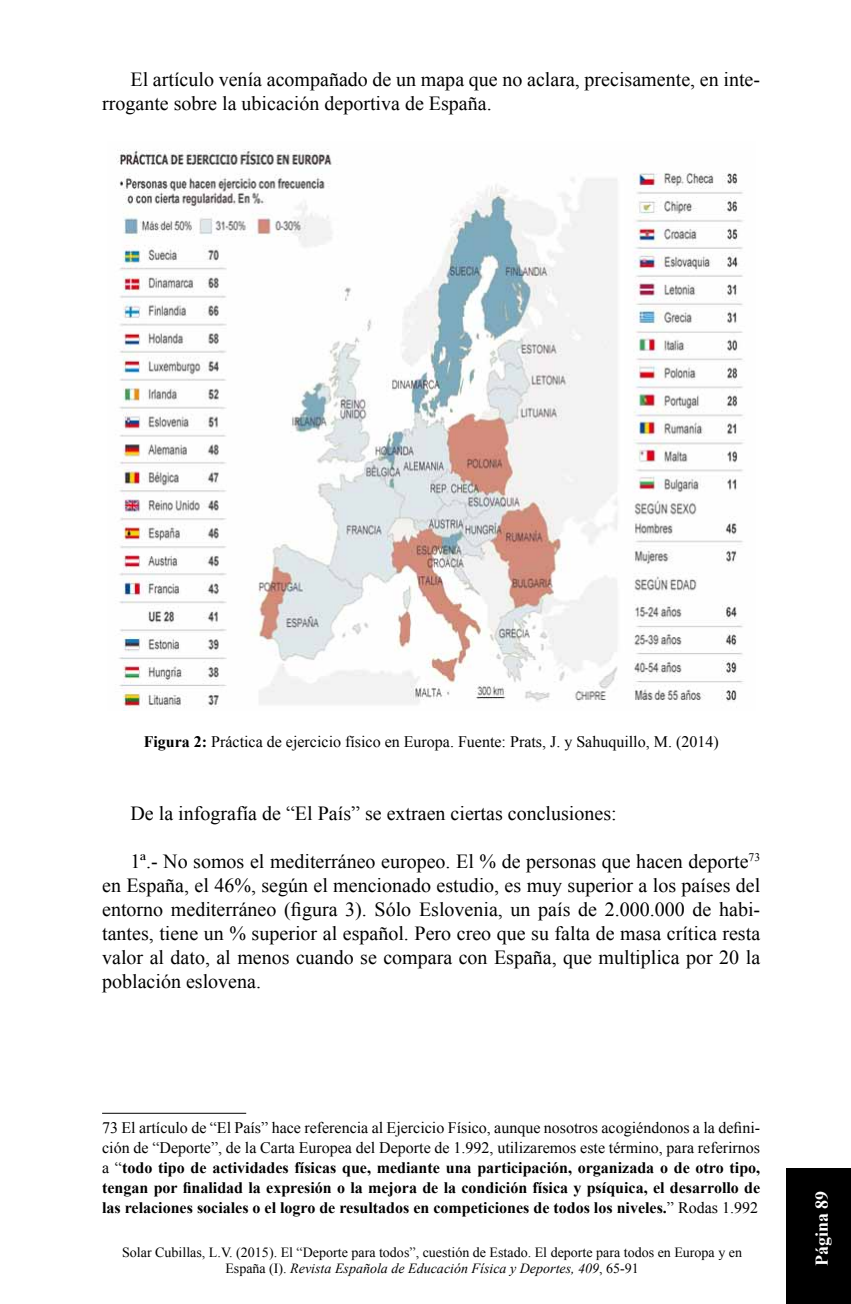
<style>
.page{position:relative;width:851px;height:1304px;background:#fff}
.page>*{position:absolute;margin:0;border:0;box-sizing:border-box;transform-origin:0 0}
.t1{font:20px/24px "Times New Roman";color:#000}
.t2{font:700 18px "Times New Roman";color:#fff}
.t3{font:700 16px/20px "Times New Roman";color:#000;text-align:justify}
.t4{font:16px "Times New Roman";color:#000}
.t5{font:14px/16px "Times New Roman";color:#000;text-align:center}
.s1{font-weight:700}
.s2{font-weight:400}
.s3{font-style:italic}
</style>
<div class="page">
<div style="left:786px;top:1168px;width:64px;height:136px;background:#000"></div>
<img style="left:116px;top:149px;width:628px;height:562px">
<hr style="left:102px;top:1113px;width:144px;height:1px;background:#000">
<p class="t1" style="left:102px;top:67px;width:659px;text-indent:28px">El artículo venía acompañado de un mapa que no aclara, precisamente, en inte&shy;rrogante sobre la ubicación deportiva de España.</p>
<p class="t4" style="left:144px;top:731px;width:576px"><span class="s1">Figura 2:</span> Práctica de ejercicio físico en Europa. Fuente: Prats, J. y Sahuquillo, M. (2014)</p>
<p class="t1" style="left:130px;top:800px;width:487px">De la infografía de “El País” se extraen ciertas conclusiones:</p>
<p class="t1" style="left:102px;top:848px;width:659px;text-align:justify;text-indent:28px">1ª.- No somos el mediterráneo europeo. El % de personas que hacen deporte<sup>73 </sup>en España, el 46%, según el mencionado estudio, es muy superior a los países del entorno mediterráneo (figura 3). Sólo Eslovenia, un país de 2.000.000 de habi&shy;tantes, tiene un % superior al español. Pero creo que su falta de masa crítica resta valor al dato, al menos cuando se compara con España, que multiplica por 20 la población eslovena.</p>
<p class="t3" style="left:102px;top:1117px;width:659px"><span class="s2">73 El artículo de “El País” hace referencia al Ejercicio Físico, aunque nosotros acogiéndonos a la defini&shy;ción de “Deporte”, de la Carta Europea del Deporte de 1.992, utilizaremos este término, para referirnos a “</span>todo tipo de actividades físicas que, mediante una participación, organizada o de otro tipo, tengan por finalidad la expresión o la mejora de la condición física y psíquica, el desarrollo de las relaciones sociales o el logro de resultados en competiciones de todos los niveles.<span class="s2">” Rodas 1.992</span></p>
<p class="t5" style="left:122px;top:1244px;width:621px">Solar Cubillas, L.V. (2015). El “Deporte para todos”, cuestión de Estado. El deporte para todos en Europa y en<br>España (I). <span class="s3">Revista Española de Educación Física y Deportes, 409</span>, 65-91</p>
<p class="t2" style="left:809px;top:1266px;width:77px;rotate:-90deg">Página 89</p>
</div>
